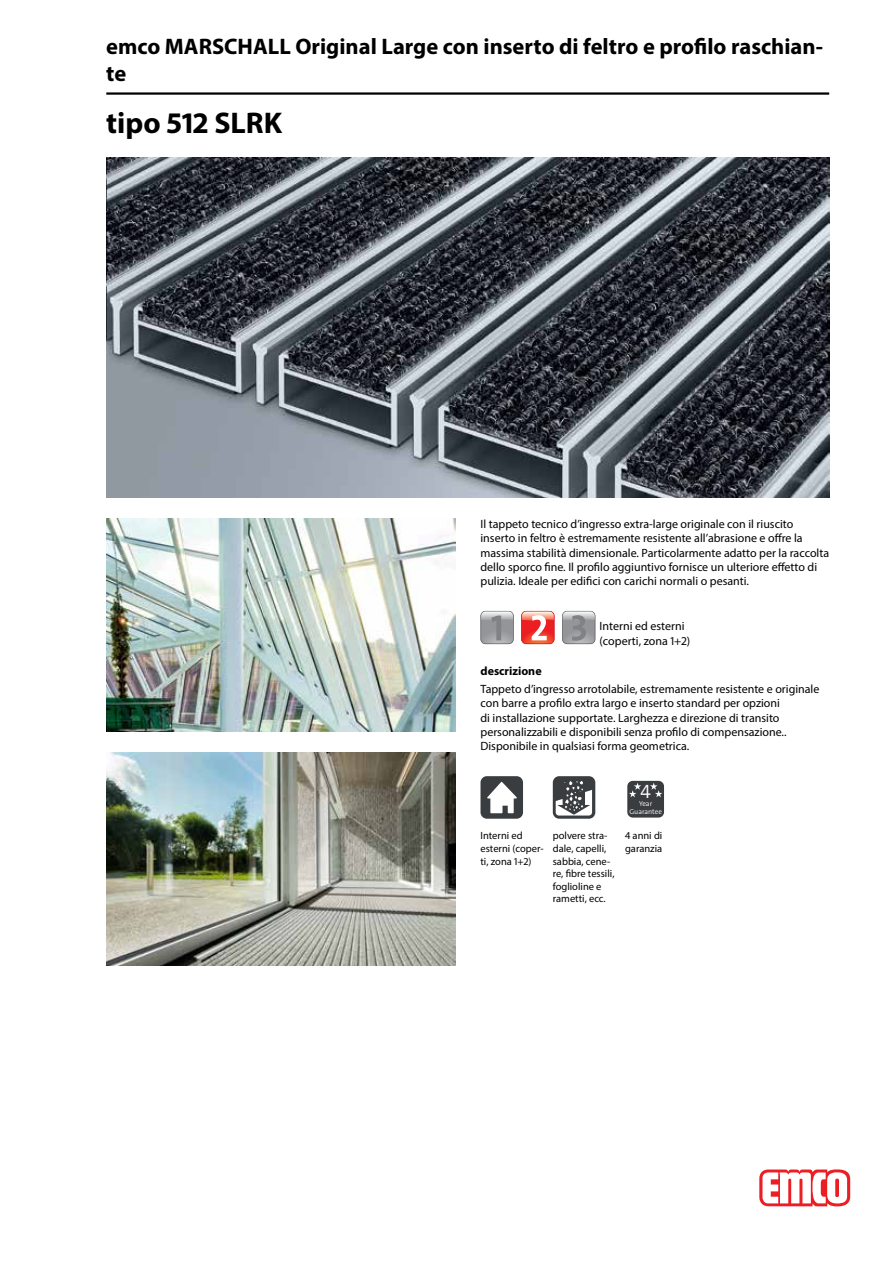
<style>
.page{position:relative;width:893px;height:1263px;background:#fff}
.page>*{position:absolute;margin:0;border:0;box-sizing:border-box;transform-origin:0 0}
.t1{font:700 30px "Myriad Pro";color:#000}
.t2{font:700 22.5px/27px "Myriad Pro";color:#000}
.t3{font:300 19.5px "The Sans Os F";color:#fff}
.t4{font:12px/14.4px "Myriad Pro";color:#000}
.t5{font:700 12px "Myriad Pro";color:#000}
.t6{font:10.5px/12.6px "Myriad Pro";color:#000}
.t7{font:300 7.05px/7.8px "The Sans Os F";color:#fff;text-align:center}
</style>
<div class="page">
<img style="left:106px;top:157px;width:723px;height:340px">
<hr style="left:106px;top:92px;width:723px;height:3px;background:#000">
<svg style="left:759px;top:1169px;width:91px;height:37px"></svg>
<img style="left:106px;top:519px;width:349px;height:212px">
<img style="left:106px;top:753px;width:349px;height:212px">
<svg style="left:521px;top:611px;width:33px;height:33px"></svg>
<svg style="left:562px;top:611px;width:33px;height:33px"></svg>
<svg style="left:480px;top:611px;width:34px;height:33px"></svg>
<div style="left:480px;top:776px;width:43px;height:43px;background:#3a3d40;border-radius:6px"></div>
<svg style="left:487px;top:782px;width:30px;height:31px"></svg>
<svg style="left:553px;top:776px;width:42px;height:43px"></svg>
<svg style="left:556px;top:781px;width:36px;height:34px"></svg>
<div style="left:627px;top:781px;width:37px;height:36px;background:#3a3d40;border-radius:5px"></div>
<svg style="left:629px;top:783px;width:12px;height:14px"></svg>
<svg style="left:650px;top:783px;width:12px;height:14px"></svg>
<h2 class="t2" style="left:106px;top:32px;width:718px">emco MARSCHALL Original Large con inserto di feltro e profilo raschian&shy;te</h2>
<h1 class="t1" style="left:106px;top:103px;width:177px">tipo 512 SLRK</h1>
<p class="t4" style="left:480px;top:516px;width:350px">Il tappeto tecnico d’ingresso extra-large originale con il riuscito inserto in feltro è estremamente resistente all’abrasione e offre la massima stabilità dimensionale. Particolarmente adatto per la raccolta dello sporco fine. Il profilo aggiuntivo fornisce un ulteriore effetto di pulizia. Ideale per edifici con carichi normali o pesanti.</p>
<p class="t4" style="left:600px;top:619px;width:92px">Interni ed esterni (coperti, zona 1+2)</p>
<p class="t5" style="left:480px;top:663px;width:63px">descrizione</p>
<p class="t4" style="left:480px;top:681px;width:340px">Tappeto d’ingresso arrotolabile, estremamente resistente e originale con barre a profilo extra largo e inserto standard per opzioni<br>di installazione supportate. Larghezza e direzione di transito personalizzabili e disponibili senza profilo di compensazione..<br>Disponibile in qualsiasi forma geometrica.</p>
<p class="t6" style="left:480px;top:829px;width:65px">Interni ed esterni (coper&shy;ti, zona 1+2)</p>
<p class="t6" style="left:553px;top:829px;width:63px">polvere stra&shy;dale, capelli, sabbia, cene&shy;re, fibre tessili, foglioline e rametti, ecc.</p>
<h3 class="t3" style="left:640px;top:779px;width:12px">4</h3>
<p class="t7" style="left:629px;top:800px;width:34px">Year<br>Guarantee</p>
<p class="t6" style="left:625px;top:829px;width:39px">4 anni di garanzia</p>
</div>
